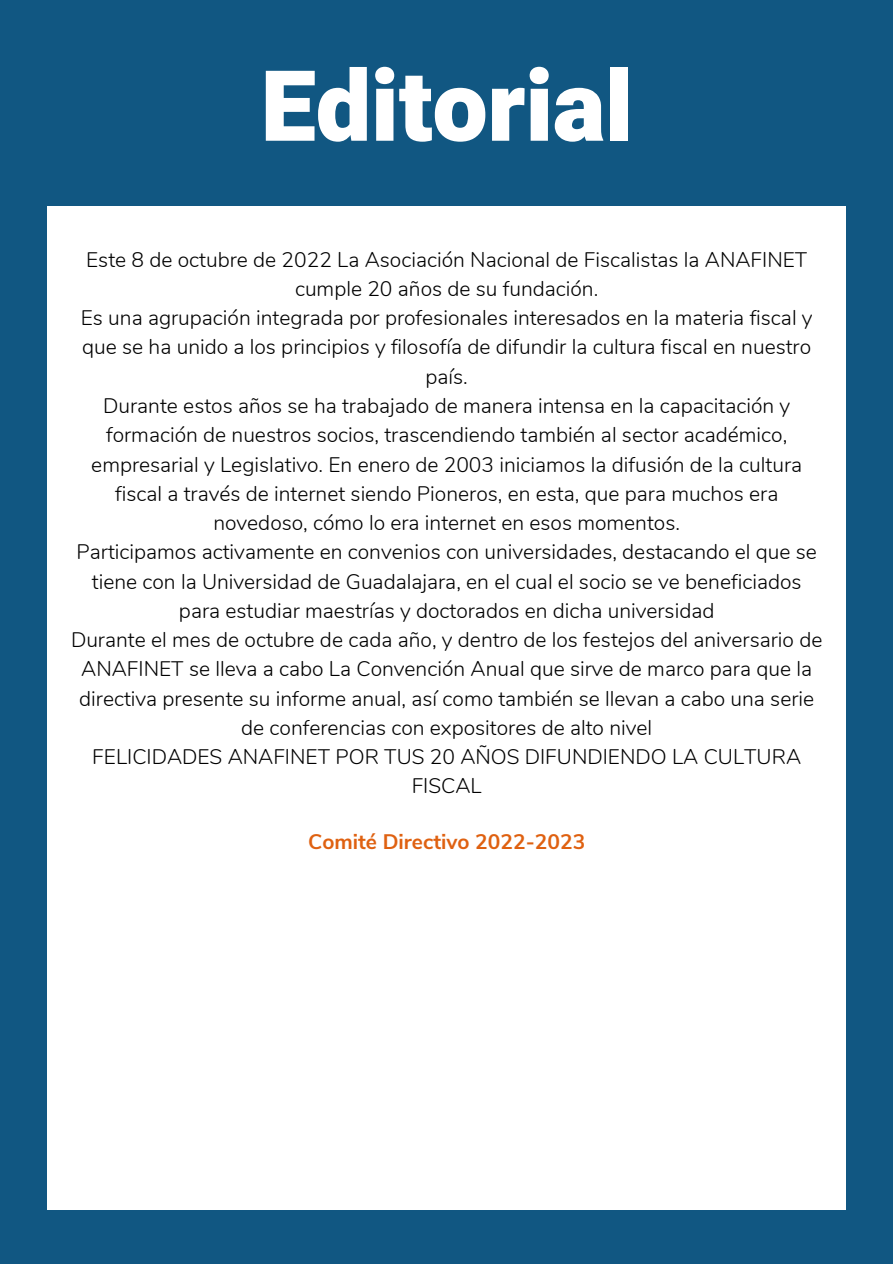
<style>
.page{position:relative;width:893px;height:1264px;background:#fff}
.page>*{position:absolute;margin:0;border:0;box-sizing:border-box;transform-origin:0 0}
.t1{font:900 98.25px "Heebo";color:#fff}
.t2{font:300 21px/29.2px "Nunito";color:#000;text-align:center}
.t3{font:700 21px "Nunito Sans";color:#df6111}
</style>
<div class="page">
<div style="left:0;top:0;width:892px;height:1263px;background:#115782"></div>
<div style="left:47px;top:206px;width:799px;height:1004px;background:#fff"></div>
<p class="t1" style="left:261px;top:38px;width:373px">Editorial</p>
<p class="t2" style="left:86px;top:245px;width:722px">Este 8 de octubre de 2022 La Asociación Nacional de Fiscalistas la ANAFINET cumple 20 años de su fundación.</p>
<p class="t2" style="left:81px;top:304px;width:733px">Es una agrupación integrada por profesionales interesados en la materia fiscal y que se ha unido a los principios y filosofía de difundir la cultura fiscal en nuestro país.</p>
<p class="t2" style="left:91px;top:391px;width:712px">Durante estos años se ha trabajado de manera intensa en la capacitación y formación de nuestros socios, trascendiendo también al sector académico, empresarial y Legislativo. En enero de 2003 iniciamos la difusión de la cultura fiscal a través de internet siendo Pioneros, en esta, que para muchos era novedoso, cómo lo era internet en esos momentos.</p>
<p class="t2" style="left:76px;top:538px;width:742px">Participamos activamente en convenios con universidades, destacando el que se tiene con la Universidad de Guadalajara, en el cual el socio se ve beneficiados para estudiar maestrías y doctorados en dicha universidad</p>
<p class="t2" style="left:71px;top:625px;width:752px">Durante el mes de octubre de cada año, y dentro de los festejos del aniversario de ANAFINET se lleva a cabo La Convención Anual que sirve de marco para que la directiva presente su informe anual, así como también se llevan a cabo una serie de conferencias con expositores de alto nivel</p>
<p class="t2" style="left:92px;top:742px;width:710px">FELICIDADES ANAFINET POR TUS 20 AÑOS DIFUNDIENDO LA CULTURA<br>FISCAL</p>
<p class="t3" style="left:308px;top:828px;width:278px">Comité Directivo 2022-2023</p>
</div>
